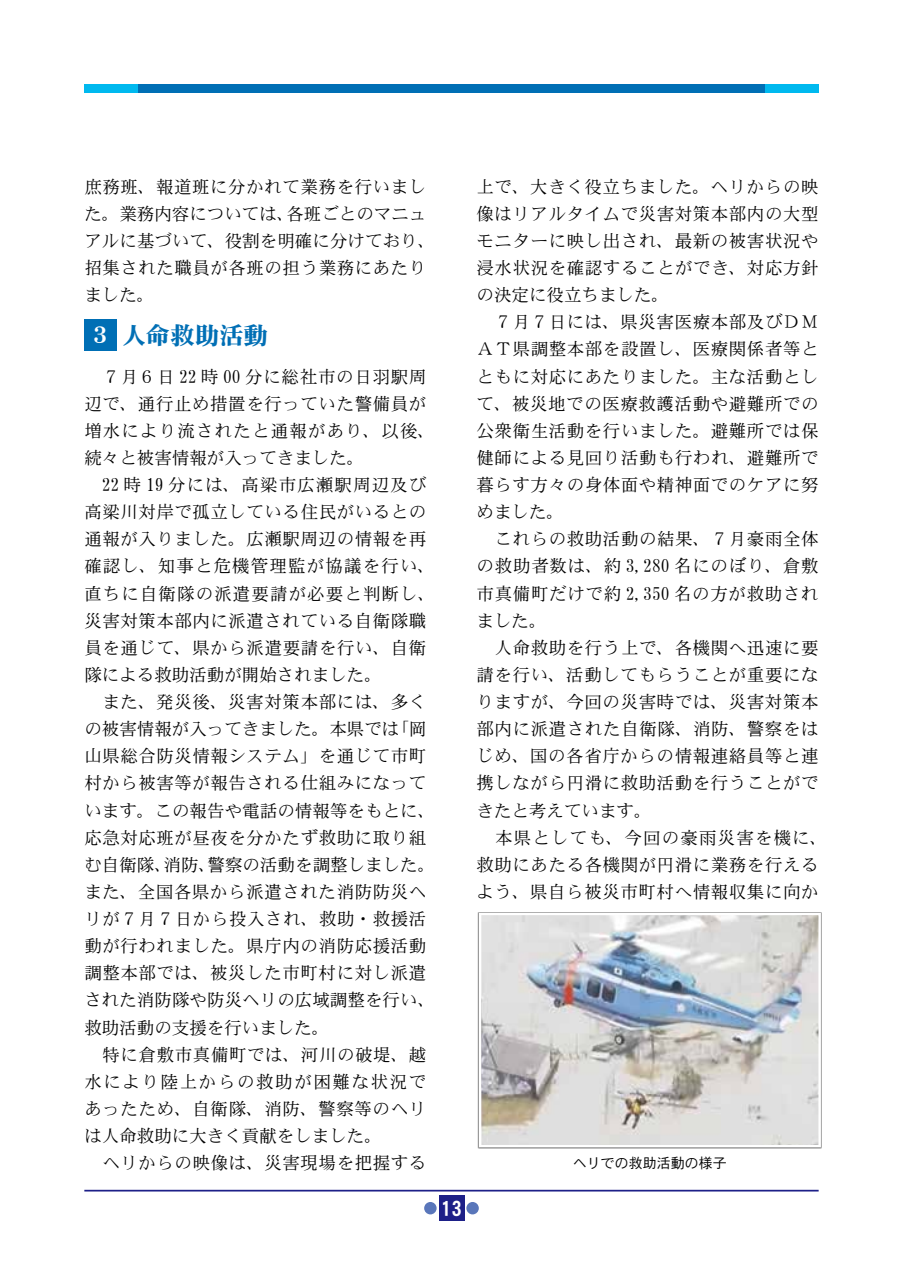
<style>
.page{position:relative;width:903px;height:1275px;background:#fff}
.page>*{position:absolute;margin:0;border:0;box-sizing:border-box;transform-origin:0 0}
.t1{font:24.5px "DFHS Mincho W9 WIN RKSJ H";letter-spacing:.005em;color:#006fb5}
.t2{font:21px "DFHS Gothic W7 WIN RKSJ H";color:#fff}
.t3{font:17.5px/27.1px "DFHS Mincho W3 WIN RKSJ H";letter-spacing:.03em;color:#000}
.t4{font:14px "DFHS Gothic W3 WIN RKSJ H";color:#000}
.s1{font-size:22.75px;color:#fff}
</style>
<div class="page">
<hr style="left:84px;top:1190px;width:735px;height:1px;background:#1d2088">
<div style="left:439px;top:1196px;width:25px;height:25px;background:#1d2088"></div>
<div style="left:466px;top:1202px;width:13px;height:12px;background:#5976ba;border-radius:50%"></div>
<div style="left:424px;top:1202px;width:13px;height:12px;background:#5976ba;border-radius:50%"></div>
<div style="left:84px;top:84px;width:734px;height:9px;background:#006fb5"></div>
<div style="left:84px;top:84px;width:54px;height:9px;background:#00b9ef"></div>
<div style="left:765px;top:84px;width:54px;height:9px;background:#00b9ef"></div>
<div style="left:84px;top:319px;width:32px;height:32px;background:#006fb5"></div>
<img style="left:482px;top:916px;width:336px;height:228px">
<div style="left:479px;top:913px;width:342px;height:234px;border:2px solid #fff"></div>
<p class="t3" style="left:84px;top:173px;width:352px">庶務班、報道班に分かれて業務を行いました。業務内容については、各班ごとのマニュアルに基づいて、役割を明確に分けており、招集された職員が各班の担う業務にあたりました。</p>
<h1 class="t1" style="left:89px;top:323px;width:180px"><span class="s1">３</span>人命救助活動</h1>
<p class="t3" style="left:84px;top:363px;width:352px">　７月６日 22 時 00 分に総社市の日羽駅周辺で、通行止め措置を行っていた警備員が増水により流されたと通報があり、以後、続々と被害情報が入ってきました。<br>　22 時 19 分には、高梁市広瀬駅周辺及び高梁川対岸で孤立している住民がいるとの通報が入りました。広瀬駅周辺の情報を再確認し、知事と危機管理監が協議を行い、直ちに自衛隊の派遣要請が必要と判断し、災害対策本部内に派遣されている自衛隊職員を通じて、県から派遣要請を行い、自衛隊による救助活動が開始されました。<br>　また、発災後、災害対策本部には、多くの被害情報が入ってきました。本県では「岡山県総合防災情報システム」を通じて市町村から被害等が報告される仕組みになっています。この報告や電話の情報等をもとに、応急対応班が昼夜を分かたず救助に取り組む自衛隊、消防、警察の活動を調整しました。また、全国各県から派遣された消防防災ヘリが７月７日から投入され、救助・救援活動が行われました。県庁内の消防応援活動調整本部では、被災した市町村に対し派遣された消防隊や防災ヘリの広域調整を行い、救助活動の支援を行いました。<br>　特に倉敷市真備町では、河川の破堤、越水により陸上からの救助が困難な状況であったため、自衛隊、消防、警察等のヘリは人命救助に大きく貢献をしました。<br>　ヘリからの映像は、災害現場を把握する</p>
<p class="t3" style="left:476px;top:173px;width:352px">上で、大きく役立ちました。ヘリからの映像はリアルタイムで災害対策本部内の大型モニターに映し出され、最新の被害状況や浸水状況を確認することができ、対応方針の決定に役立ちました。<br>　７月７日には、県災害医療本部及びＤＭ<br>ＡＴ県調整本部を設置し、医療関係者等とともに対応にあたりました。主な活動として、被災地での医療救護活動や避難所での公衆衛生活動を行いました。避難所では保健師による見回り活動も行われ、避難所で暮らす方々の身体面や精神面でのケアに努めました。<br>　これらの救助活動の結果、７月豪雨全体の救助者数は、約 3,280 名にのぼり、倉敷市真備町だけで約 2,350 名の方が救助されました。<br>　人命救助を行う上で、各機関へ迅速に要請を行い、活動してもらうことが重要になりますが、今回の災害時では、災害対策本部内に派遣された自衛隊、消防、警察をはじめ、国の各省庁からの情報連絡員等と連携しながら円滑に救助活動を行うことができたと考えています。<br>　本県としても、今回の豪雨災害を機に、救助にあたる各機関が円滑に業務を行えるよう、県自ら被災市町村へ情報収集に向か</p>
<p class="t2" style="left:441px;top:1198px;width:23px">13</p>
<p class="t4" style="left:573px;top:1156px;width:155px">ヘリでの救助活動の様子</p>
</div>
